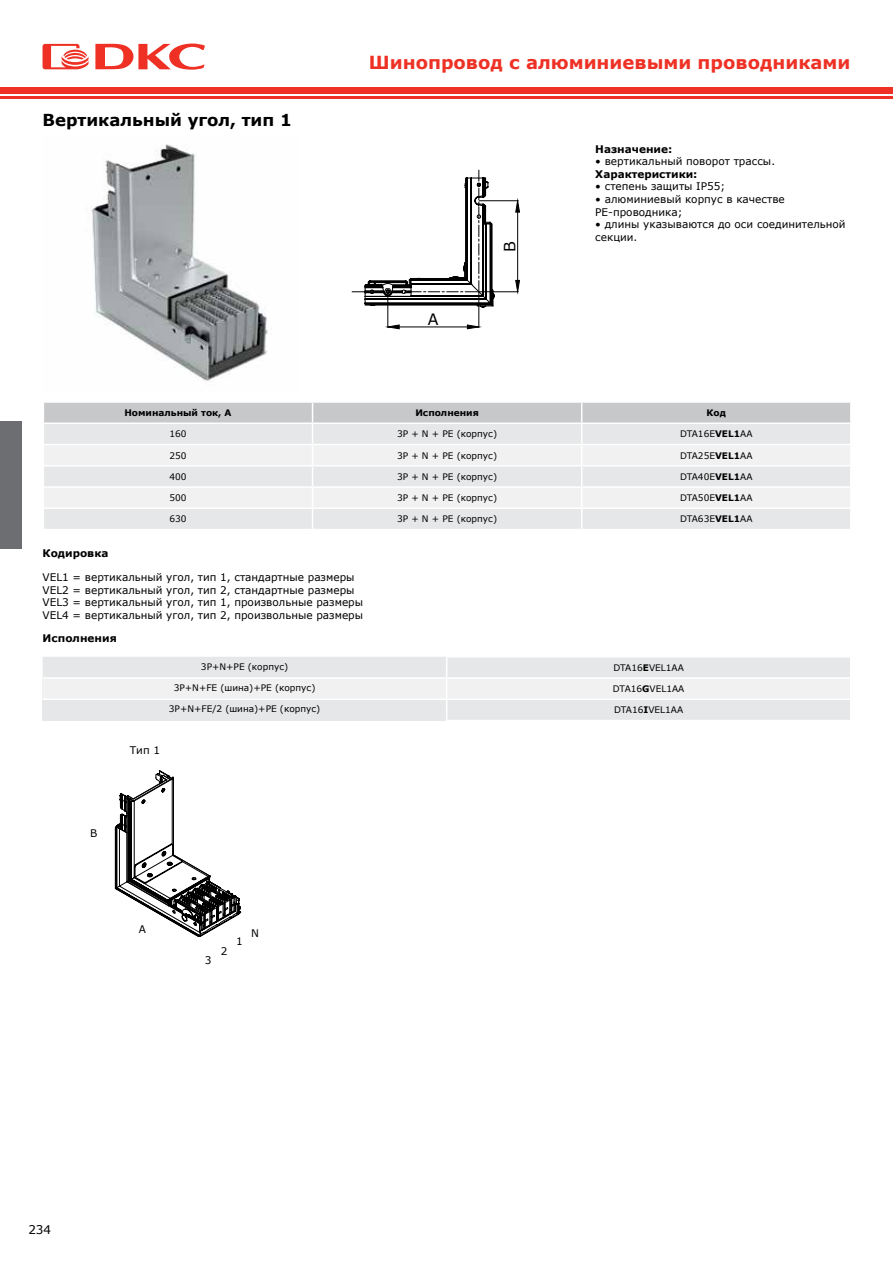
<style>
.page{position:relative;width:893px;height:1263px;background:#fff}
.page>*{position:absolute;margin:0;border:0;box-sizing:border-box;transform-origin:0 0}
.t1{font:700 18px "Verdana";color:#ee3124}
.t2{font:700 16.5px "Verdana";color:#000}
.t3{font:15.6px "Verdana";color:#000}
.t4{font:12px "Verdana";color:#000}
.t5{font:10.5px/12.6px "Verdana";color:#000}
.t6{font:700 10.5px "Verdana";color:#000}
.t7{font:9px "Verdana";color:#000}
.t8{font:700 9px "Verdana";color:#000}
.s1{font-weight:700}
</style>
<div class="page">
<div style="left:0;top:87px;width:433px;height:6px;background:#ee3124"></div>
<hr style="left:0;top:96px;width:433px;height:3px;background:#ee3124">
<div style="left:433px;top:87px;width:460px;height:6px;background:#ee3124"></div>
<hr style="left:433px;top:96px;width:460px;height:3px;background:#ee3124">
<svg style="left:43px;top:44px;width:46px;height:25px"></svg>
<svg style="left:95px;top:44px;width:110px;height:26px"></svg>
<div style="left:0;top:421px;width:22px;height:127px;background:#6d6e71"></div>
<div style="left:43px;top:657px;width:807px;height:63px;background:#e6e7e8"></div>
<div style="left:43px;top:678px;width:404px;height:21px;background:#f1f1f2"></div>
<div style="left:447px;top:678px;width:404px;height:21px;background:#f1f1f2"></div>
<div style="left:43px;top:699px;width:404px;height:21px;background:#e6e7e8"></div>
<hr style="left:43px;top:677px;width:404px;height:2px;background:#fff">
<hr style="left:43px;top:698px;width:404px;height:2px;background:#fff">
<hr style="left:447px;top:677px;width:404px;height:2px;background:#fff">
<hr style="left:447px;top:698px;width:404px;height:2px;background:#fff">
<svg style="left:446px;top:657px;width:1px;height:63px"></svg>
<svg style="left:850px;top:679px;width:1px;height:19px"></svg>
<svg style="left:44px;top:402px;width:807px;height:127px"></svg>
<hr style="left:850px;top:509px;width:2px;height:20px;background:#fff">
<img style="left:91px;top:144px;width:178px;height:237px">
<svg style="left:115px;top:770px;width:126px;height:167px"></svg>
<svg style="left:352px;top:170px;width:143px;height:138px"></svg>
<hr style="left:399px;top:327px;width:68px;height:1px;background:#000">
<hr style="left:479px;top:292px;width:1px;height:35px;background:#000">
<hr style="left:388px;top:292px;width:1px;height:35px;background:#000">
<svg style="left:387px;top:324px;width:13px;height:5px"></svg>
<svg style="left:467px;top:324px;width:13px;height:5px"></svg>
<hr style="left:517px;top:212px;width:1px;height:68px;background:#000">
<hr style="left:479px;top:291px;width:39px;height:1px;background:#000">
<hr style="left:479px;top:200px;width:39px;height:1px;background:#000">
<svg style="left:515px;top:200px;width:5px;height:13px"></svg>
<svg style="left:515px;top:280px;width:5px;height:12px"></svg>
<h2 class="t2" style="left:43px;top:109px;width:251px">Вертикальный угол, тип 1</h2>
<h1 class="t1" style="left:369px;top:49px;width:483px">Шинопровод с алюминиевыми проводниками</h1>
<h3 class="t3" style="left:428px;top:308px;width:12px">A</h3>
<h3 class="t3" style="left:499px;top:252px;width:12px;rotate:-90deg">B</h3>
<p class="t6" style="left:595px;top:141px;width:79px">Назначение:</p>
<p class="t5" style="left:595px;top:155px;width:181px">• вертикальный поворот трассы.</p>
<p class="t6" style="left:595px;top:167px;width:104px">Характеристики:</p>
<p class="t5" style="left:595px;top:180px;width:131px">• степень защиты IP55;</p>
<p class="t5" style="left:595px;top:193px;width:191px">• алюминиевый корпус в качестве<br>PE-проводника;</p>
<p class="t5" style="left:595px;top:218px;width:252px">• длины указываются до оси соединительной секции.</p>
<p class="t6" style="left:43px;top:546px;width:67px">Кодировка</p>
<p class="t8" style="left:124px;top:406px;width:109px">Номинальный ток, А</p>
<p class="t8" style="left:415px;top:406px;width:65px">Исполнения</p>
<p class="t8" style="left:707px;top:406px;width:21px">Код</p>
<p class="t7" style="left:169px;top:428px;width:19px">160</p>
<p class="t7" style="left:397px;top:428px;width:101px">3P + N + PE (корпус)</p>
<p class="t7" style="left:680px;top:428px;width:74px">DTA16E<span class="s1">VEL1</span>AA</p>
<p class="t7" style="left:169px;top:449px;width:19px">250</p>
<p class="t7" style="left:397px;top:449px;width:101px">3P + N + PE (корпус)</p>
<p class="t7" style="left:680px;top:449px;width:74px">DTA25E<span class="s1">VEL1</span>AA</p>
<p class="t7" style="left:169px;top:470px;width:19px">400</p>
<p class="t7" style="left:397px;top:470px;width:101px">3P + N + PE (корпус)</p>
<p class="t7" style="left:680px;top:470px;width:74px">DTA40E<span class="s1">VEL1</span>AA</p>
<p class="t7" style="left:169px;top:492px;width:19px">500</p>
<p class="t7" style="left:397px;top:492px;width:101px">3P + N + PE (корпус)</p>
<p class="t7" style="left:680px;top:492px;width:74px">DTA50E<span class="s1">VEL1</span>AA</p>
<p class="t7" style="left:169px;top:513px;width:19px">630</p>
<p class="t7" style="left:397px;top:513px;width:101px">3P + N + PE (корпус)</p>
<p class="t7" style="left:680px;top:513px;width:74px">DTA63E<span class="s1">VEL1</span>AA</p>
<p class="t5" style="left:43px;top:571px;width:322px">VEL1 = вертикальный угол, тип 1, стандартные размеры VEL2 = вертикальный угол, тип 2, стандартные размеры VEL3 = вертикальный угол, тип 1, произвольные размеры VEL4 = вертикальный угол, тип 2, произвольные размеры</p>
<p class="t6" style="left:43px;top:631px;width:76px">Исполнения</p>
<p class="t7" style="left:201px;top:660px;width:89px">3P+N+PE (корпус)</p>
<p class="t7" style="left:613px;top:661px;width:72px">DTA16<span class="s1">E</span>VEL1AA</p>
<p class="t7" style="left:174px;top:682px;width:143px">3P+N+FE (шина)+PE (корпус)</p>
<p class="t7" style="left:613px;top:683px;width:73px">DTA16<span class="s1">G</span>VEL1AA</p>
<p class="t7" style="left:169px;top:703px;width:153px">3P+N+FE/2 (шина)+PE (корпус)</p>
<p class="t7" style="left:614px;top:704px;width:71px">DTA16<span class="s1">I</span>VEL1AA</p>
<p class="t5" style="left:130px;top:744px;width:32px">Тип 1</p>
<p class="t5" style="left:90px;top:827px;width:9px">B</p>
<p class="t5" style="left:139px;top:922px;width:9px">A</p>
<p class="t5" style="left:205px;top:954px;width:8px">3</p>
<p class="t5" style="left:221px;top:945px;width:8px">2</p>
<p class="t5" style="left:236px;top:935px;width:8px">1</p>
<p class="t5" style="left:251px;top:926px;width:9px">N</p>
<p class="t4" style="left:28px;top:1221px;width:24px">234</p>
</div>
